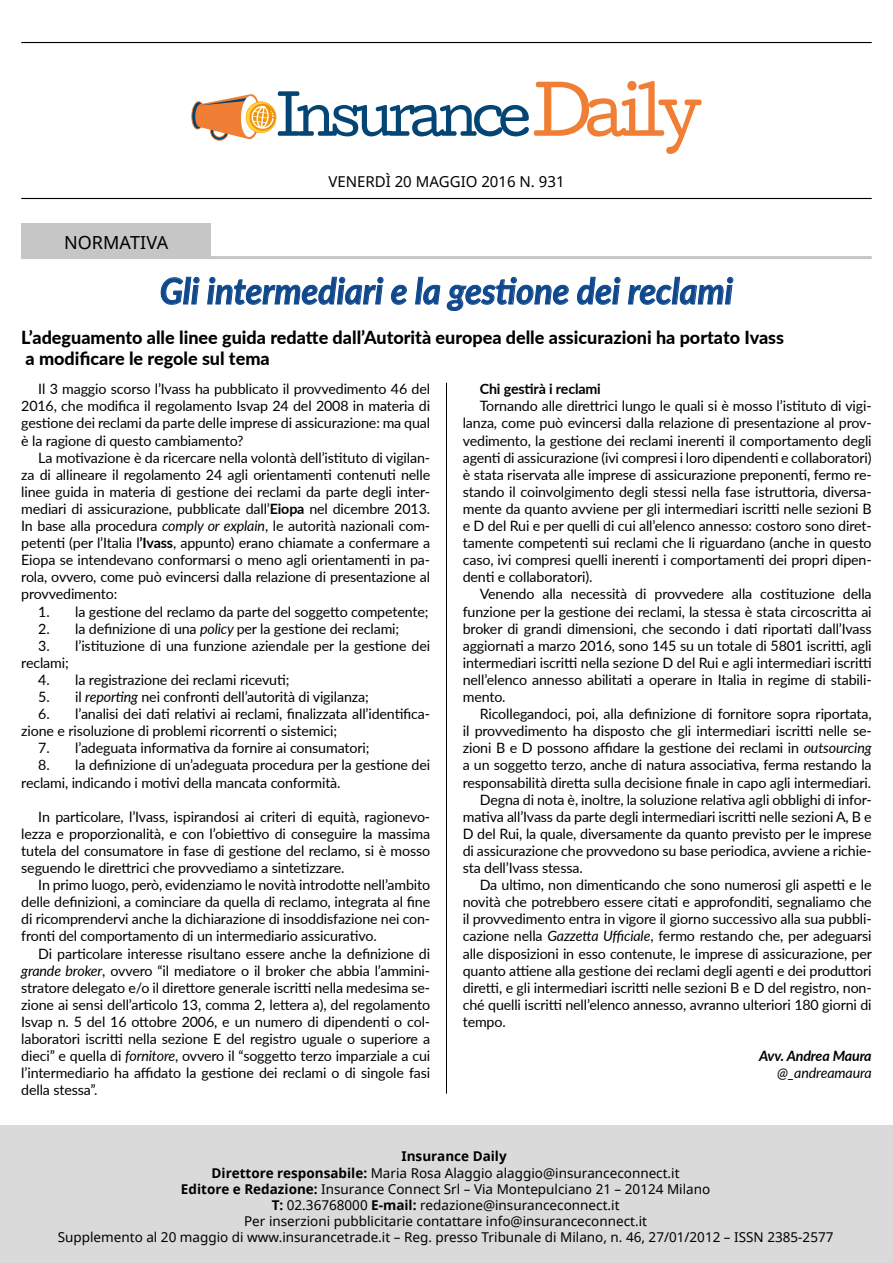
<style>
.page{position:relative;width:893px;height:1263px;background:#fff}
.page>*{position:absolute;margin:0;border:0;box-sizing:border-box;transform-origin:0 0}
.t1{font:italic 700 36px "Lato";color:#0f488c;scale:.95 1}
.t2{font:800 18px/21.6px "Lato";color:#000}
.t3{font:18px "Noto Sans";color:#000}
.t4{font:15px "Noto Sans";color:#000}
.t5{font:14.25px/17.1px "Lato";letter-spacing:-.01em;color:#000;text-align:justify}
.t6{font:700 14.25px "Lato";letter-spacing:-.01em;color:#000}
.t7{font:italic 700 14.25px "Lato";letter-spacing:-.01em;color:#000}
.t8{font:italic 14.25px "Lato";letter-spacing:-.01em;color:#000}
.t9{font:13.5px "Noto Sans";color:#000}
.t10{font:700 13.5px "Noto Sans";color:#000}
.s1{font-weight:700}
.s2{font-style:italic}
</style>
<div class="page">
<hr style="left:21px;top:42px;width:851px;height:1px;background:#000">
<hr style="left:21px;top:198px;width:851px;height:1px;background:#000">
<svg style="left:191px;top:81px;width:511px;height:73px"></svg>
<div style="left:0;top:1125px;width:893px;height:138px;background:#dadada"></div>
<hr style="left:446px;top:383px;width:1px;height:710px;background:#000">
<hr style="left:21px;top:256px;width:851px;height:3px;background:#c6c6c6">
<div style="left:21px;top:223px;width:190px;height:35px;background:#c6c6c6"></div>
<svg style="left:160px;top:276px;width:40px;height:29px"></svg>
<svg style="left:207px;top:276px;width:177px;height:29px"></svg>
<svg style="left:391px;top:284px;width:16px;height:21px"></svg>
<svg style="left:415px;top:276px;width:154px;height:35px"></svg>
<svg style="left:577px;top:276px;width:44px;height:29px"></svg>
<svg style="left:628px;top:276px;width:106px;height:29px"></svg>
<p class="t3" style="left:64px;top:230px;width:106px">NORMATIVA</p>
<p class="t4" style="left:328px;top:171px;width:238px">VENERDÌ 20 MAGGIO 2016 N. 931</p>
<h1 class="t1" style="left:160px;top:264px;width:605px">Gli intermediari e la gestione dei reclami</h1>
<p class="t2" style="left:21px;top:325px;width:764px">L’adeguamento alle linee guida redatte dall’Autorità europea delle assicurazioni ha portato Ivass a modificare le regole sul tema</p>
<p class="t5" style="left:21px;top:380px;width:410px;text-indent:17px">Il 3 maggio scorso l’Ivass ha pubblicato il provvedimento 46 del 2016, che modifica il regolamento Isvap 24 del 2008 in materia di gestione dei reclami da parte delle imprese di assicurazione: ma qual è la ragione di questo cambiamento?</p>
<p class="t5" style="left:21px;top:448px;width:410px;text-indent:17px">La motivazione è da ricercare nella volontà dell’istituto di vigilan&shy;za di allineare il regolamento 24 agli orientamenti contenuti nelle linee guida in materia di gestione dei reclami da parte degli inter&shy;mediari di assicurazione, pubblicate dall’<span class="s1">Eiopa</span> nel dicembre 2013.<br>In base alla procedura <span class="s2">comply or explain</span>, le autorità nazionali com&shy;petenti (per l’Italia l<span class="s1">’Ivass</span>, appunto) erano chiamate a confermare a Eiopa se intendevano conformarsi o meno agli orientamenti in pa&shy;rola, ovvero, come può evincersi dalla relazione di presentazione al provvedimento:</p>
<p class="t5" style="left:38px;top:602px;width:392px">1. la gestione del reclamo da parte del soggetto competente;</p>
<p class="t5" style="left:38px;top:619px;width:362px">2. la definizione di una <span class="s2">policy</span> per la gestione dei reclami;</p>
<p class="t5" style="left:21px;top:636px;width:410px;text-indent:17px">3. l’istituzione di una funzione aziendale per la gestione dei reclami;</p>
<p class="t5" style="left:38px;top:671px;width:253px">4. la registrazione dei reclami ricevuti;</p>
<p class="t5" style="left:38px;top:688px;width:332px">5. il <span class="s2">reporting</span> nei confronti dell’autorità di vigilanza;</p>
<p class="t5" style="left:21px;top:705px;width:410px;text-indent:17px">6. l’analisi dei dati relativi ai reclami, finalizzata all’identifica&shy;zione e risoluzione di problemi ricorrenti o sistemici;</p>
<p class="t5" style="left:38px;top:739px;width:333px">7. l’adeguata informativa da fornire ai consumatori;</p>
<p class="t5" style="left:21px;top:756px;width:410px;text-indent:17px">8. la definizione di un’adeguata procedura per la gestione dei reclami, indicando i motivi della mancata conformità.</p>
<p class="t5" style="left:21px;top:807px;width:410px;text-indent:17px">In particolare, l’Ivass, ispirandosi ai criteri di equità, ragionevo&shy;lezza e proporzionalità, e con l’obiettivo di conseguire la massima tutela del consumatore in fase di gestione del reclamo, si è mosso seguendo le direttrici che provvediamo a sintetizzare.</p>
<p class="t5" style="left:21px;top:876px;width:410px;text-indent:17px">In primo luogo, però, evidenziamo le novità introdotte nell’ambito delle definizioni, a cominciare da quella di reclamo, integrata al fine di ricomprendervi anche la dichiarazione di insoddisfazione nei con&shy;fronti del comportamento di un intermediario assicurativo.</p>
<p class="t5" style="left:21px;top:944px;width:410px;text-indent:17px">Di particolare interesse risultano essere anche la definizione di <span class="s2">grande broker</span>, ovvero “il mediatore o il broker che abbia l’ammini&shy;stratore delegato e/o il direttore generale iscritti nella medesima se&shy;zione ai sensi dell’articolo 13, comma 2, lettera a), del regolamento Isvap n. 5 del 16 ottobre 2006, e un numero di dipendenti o col&shy;laboratori iscritti nella sezione E del registro uguale o superiore a dieci” e quella di <span class="s2">fornitore</span>, ovvero il “soggetto terzo imparziale a cui l’intermediario ha affidato la gestione dei reclami o di singole fasi della stessa”.</p>
<p class="t6" style="left:480px;top:378px;width:123px">Chi gestirà i reclami</p>
<p class="t5" style="left:463px;top:397px;width:410px;text-indent:17px">Tornando alle direttrici lungo le quali si è mosso l’istituto di vigi&shy;lanza, come può evincersi dalla relazione di presentazione al prov&shy;vedimento, la gestione dei reclami inerenti il comportamento degli agenti di assicurazione (ivi compresi i loro dipendenti e collaboratori) è stata riservata alle imprese di assicurazione preponenti, fermo re&shy;stando il coinvolgimento degli stessi nella fase istruttoria, diversa&shy;mente da quanto avviene per gli intermediari iscritti nelle sezioni B e D del Rui e per quelli di cui all’elenco annesso: costoro sono diret&shy;tamente competenti sui reclami che li riguardano (anche in questo caso, ivi compresi quelli inerenti i comportamenti dei propri dipen&shy;denti e collaboratori).</p>
<p class="t5" style="left:463px;top:585px;width:410px;text-indent:17px">Venendo alla necessità di provvedere alla costituzione della funzione per la gestione dei reclami, la stessa è stata circoscritta ai broker di grandi dimensioni, che secondo i dati riportati dall’Ivass aggiornati a marzo 2016, sono 145 su un totale di 5801 iscritti, agli intermediari iscritti nella sezione D del Rui e agli intermediari iscritti nell’elenco annesso abilitati a operare in Italia in regime di stabili&shy;mento.</p>
<p class="t5" style="left:480px;top:705px;width:393px">Ricollegandoci, poi, alla definizione di fornitore sopra riportata,</p>
<p class="t5" style="left:463px;top:722px;width:410px">il provvedimento ha disposto che gli intermediari iscritti nelle se-</p>
<p class="t5" style="left:463px;top:739px;width:410px">zioni B e D possono affidare la gestione dei reclami in <span class="s2">outsourcing</span></p>
<p class="t5" style="left:463px;top:756px;width:410px">a un soggetto terzo, anche di natura associativa, ferma restando la</p>
<p class="t5" style="left:463px;top:773px;width:410px">responsabilità diretta sulla decisione finale in capo agli intermediari.</p>
<p class="t5" style="left:480px;top:790px;width:393px">Degna di nota è, inoltre, la soluzione relativa agli obblighi di infor-</p>
<p class="t5" style="left:463px;top:807px;width:410px">mativa all’Ivass da parte degli intermediari iscritti nelle sezioni A, B e</p>
<p class="t5" style="left:463px;top:824px;width:410px">D del Rui, la quale, diversamente da quanto previsto per le imprese</p>
<p class="t5" style="left:463px;top:842px;width:410px">di assicurazione che provvedono su base periodica, avviene a richie-</p>
<p class="t5" style="left:463px;top:859px;width:121px">sta dell’Ivass stessa.</p>
<p class="t5" style="left:480px;top:876px;width:393px">Da ultimo, non dimenticando che sono numerosi gli aspetti e le</p>
<p class="t5" style="left:463px;top:893px;width:410px">novità che potrebbero essere citati e approfonditi, segnaliamo che</p>
<p class="t5" style="left:463px;top:910px;width:410px">il provvedimento entra in vigore il giorno successivo alla sua pubbli-</p>
<p class="t5" style="left:463px;top:927px;width:410px">cazione nella <span class="s2">Gazzetta Ufficiale</span>, fermo restando che, per adeguarsi</p>
<p class="t5" style="left:463px;top:944px;width:411px">alle disposizioni in esso contenute, le imprese di assicurazione, per</p>
<p class="t5" style="left:463px;top:961px;width:410px">quanto attiene alla gestione dei reclami degli agenti e dei produttori</p>
<p class="t5" style="left:463px;top:978px;width:410px">diretti, e gli intermediari iscritti nelle sezioni B e D del registro, non-</p>
<p class="t5" style="left:463px;top:995px;width:410px">ché quelli iscritti nell’elenco annesso, avranno ulteriori 180 giorni di</p>
<p class="t5" style="left:463px;top:1013px;width:45px">tempo.</p>
<p class="t7" style="left:759px;top:1045px;width:114px">Avv. Andrea Maura</p>
<p class="t8" style="left:777px;top:1063px;width:96px">@_andreamaura</p>
<p class="t10" style="left:401px;top:1147px;width:107px">Insurance Daily</p>
<p class="t9" style="left:212px;top:1163px;width:469px"><span class="s1">Direttore responsabile:</span> Maria Rosa Alaggio alaggio@insuranceconnect.it</p>
<p class="t9" style="left:181px;top:1179px;width:531px"><span class="s1">Editore e Redazione:</span> Insurance Connect Srl – Via Montepulciano 21 – 20124 Milano</p>
<p class="t9" style="left:272px;top:1196px;width:349px"><span class="s1">T:</span> 02.36768000 <span class="s1">E-mail:</span> redazione@insuranceconnect.it</p>
<p class="t9" style="left:244px;top:1212px;width:404px">Per inserzioni pubblicitarie contattare info@insuranceconnect.it</p>
<p class="t9" style="left:58px;top:1228px;width:777px">Supplemento al 20 maggio di www.insurancetrade.it – Reg. presso Tribunale di Milano, n. 46, 27/01/2012 – ISSN 2385-2577</p>
<p class="t3" style="left:441px;top:1202px;width:12px">3</p>
</div>
